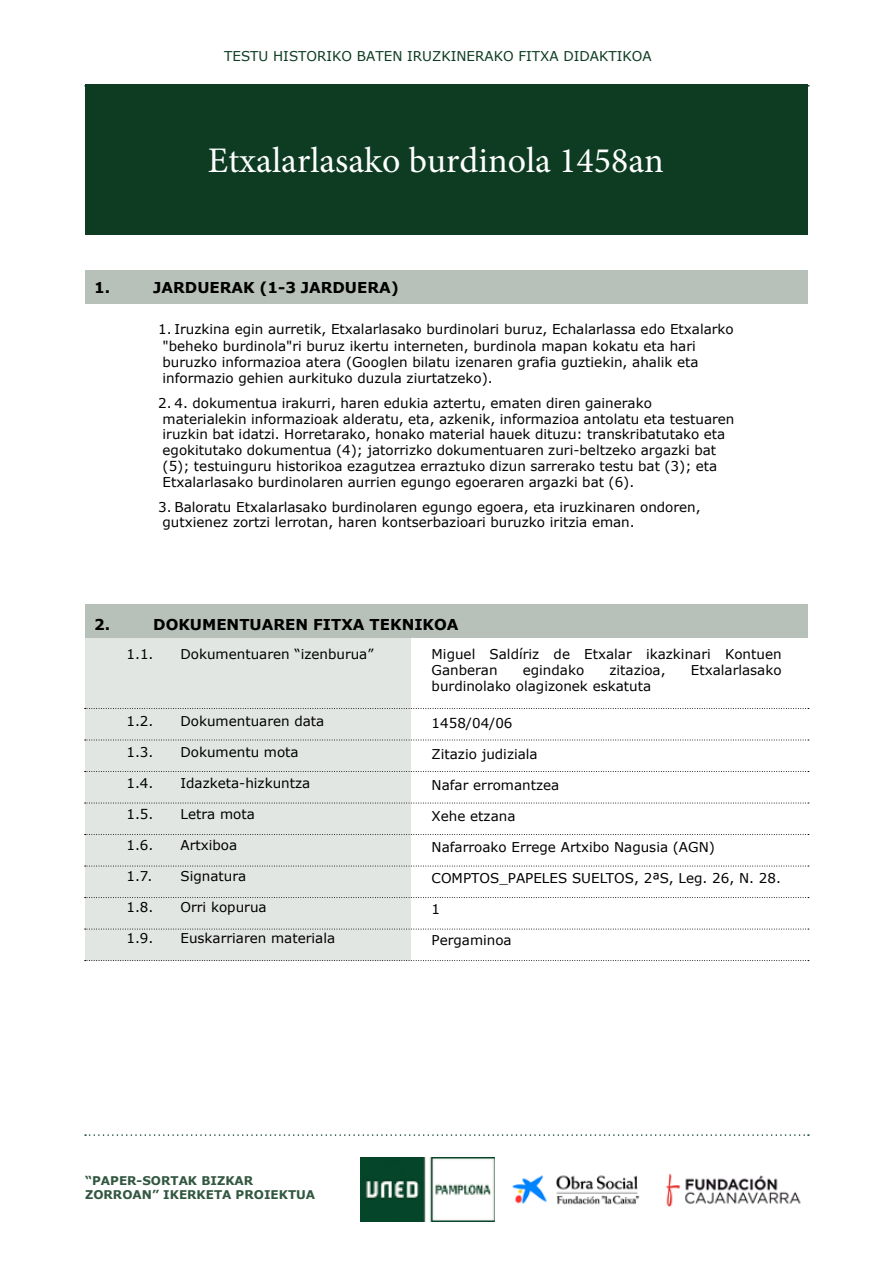
<style>
.page{position:relative;width:893px;height:1263px;background:#fff}
.page>*{position:absolute;margin:0;border:0;box-sizing:border-box;transform-origin:0 0}
.t1{font:36px "Minion Pro";color:#fff}
.t2{font:700 15px "Verdana";color:#000}
.t3{font:13.5px/15.9px "Verdana";color:#000}
.t4{font:13.5px "Verdana";color:#0d3c22}
.t5{font:700 12px/13.8px "Verdana";color:#325740}
</style>
<div class="page">
<img style="left:361px;top:1158px;width:133px;height:63px">
<svg style="left:85px;top:1134px;width:724px;height:2px"></svg>
<img style="left:512px;top:1175px;width:128px;height:30px">
<img style="left:665px;top:1173px;width:136px;height:34px">
<div style="left:85px;top:637px;width:325px;height:324px;background:#e2e6e2"></div>
<div style="left:85px;top:84px;width:723px;height:151px;background:#0d3c22"></div>
<div style="left:85px;top:270px;width:723px;height:34px;background:#b7c1b9"></div>
<div style="left:85px;top:604px;width:723px;height:33px;background:#b7c1b9"></div>
<svg style="left:85px;top:929px;width:724px;height:1px"></svg>
<svg style="left:85px;top:897px;width:724px;height:1px"></svg>
<svg style="left:85px;top:866px;width:724px;height:1px"></svg>
<svg style="left:85px;top:834px;width:724px;height:1px"></svg>
<svg style="left:85px;top:803px;width:724px;height:1px"></svg>
<svg style="left:85px;top:771px;width:724px;height:1px"></svg>
<svg style="left:85px;top:740px;width:724px;height:1px"></svg>
<svg style="left:85px;top:708px;width:724px;height:1px"></svg>
<svg style="left:85px;top:960px;width:724px;height:1px"></svg>
<p class="t4" style="left:224px;top:47px;width:429px">TESTU HISTORIKO BATEN IRUZKINERAKO FITXA DIDAKTIKOA</p>
<h1 class="t1" style="left:208px;top:137px;width:457px">Etxalarlasako burdinola 1458an</h1>
<p class="t2" style="left:94px;top:277px;width:18px">1.</p>
<p class="t2" style="left:153px;top:277px;width:247px">JARDUERAK (1-3 JARDUERA)</p>
<p class="t3" style="left:163px;top:321px;width:573px;text-indent:-4px">1. Iruzkina egin aurretik, Etxalarlasako burdinolari buruz, Echalarlassa edo Etxalarko "beheko burdinola"ri buruz ikertu interneten, burdinola mapan kokatu eta hari buruzko informazioa atera (Googlen bilatu izenaren grafia guztiekin, ahalik eta informazio gehien aurkituko duzula ziurtatzeko).</p>
<p class="t3" style="left:163px;top:395px;width:573px;text-indent:-4px">2. 4. dokumentua irakurri, haren edukia aztertu, ematen diren gainerako materialekin informazioak alderatu, eta, azkenik, informazioa antolatu eta testuaren iruzkin bat idatzi. Horretarako, honako material hauek dituzu: transkribatutako eta egokitutako dokumentua (4); jatorrizko dokumentuaren zuri-beltzeko argazki bat (5); testuinguru historikoa ezagutzea erraztuko dizun sarrerako testu bat (3); eta Etxalarlasako burdinolaren aurrien egungo egoeraren argazki bat (6).</p>
<p class="t3" style="left:163px;top:499px;width:540px;line-height:15.5px;text-indent:-4px">3. Baloratu Etxalarlasako burdinolaren egungo egoera, eta iruzkinaren ondoren, gutxienez zortzi lerrotan, haren kontserbazioari buruzko iritzia eman.</p>
<p class="t2" style="left:94px;top:614px;width:18px">2.</p>
<p class="t2" style="left:153px;top:614px;width:307px">DOKUMENTUAREN FITXA TEKNIKOA</p>
<p class="t3" style="left:180px;top:646px;width:195px">Dokumentuaren “izenburua”</p>
<p class="t3" style="left:180px;top:712px;width:145px">Dokumentuaren data</p>
<p class="t3" style="left:180px;top:743px;width:120px">Dokumentu mota</p>
<p class="t3" style="left:180px;top:774px;width:131px">Idazketa-hizkuntza</p>
<p class="t3" style="left:180px;top:805px;width:76px">Letra mota</p>
<p class="t3" style="left:180px;top:836px;width:58px">Artxiboa</p>
<p class="t3" style="left:180px;top:867px;width:67px">Signatura</p>
<p class="t3" style="left:180px;top:898px;width:88px">Orri kopurua</p>
<p class="t3" style="left:180px;top:929px;width:156px">Euskarriaren materiala</p>
<p class="t3" style="left:432px;top:646px;width:351px">Miguel Saldíriz de Etxalar ikazkinari Kontuen<br>Ganberan</p>
<p class="t3" style="left:523px;top:662px;width:63px">egindako</p>
<p class="t3" style="left:609px;top:662px;width:58px">zitazioa,</p>
<p class="t3" style="left:691px;top:662px;width:92px">Etxalarlasako</p>
<p class="t3" style="left:432px;top:678px;width:221px">burdinolako olagizonek eskatuta</p>
<p class="t3" style="left:432px;top:715px;width:82px">1458/04/06</p>
<p class="t3" style="left:432px;top:746px;width:108px">Zitazio judiziala</p>
<p class="t3" style="left:432px;top:777px;width:129px">Nafar erromantzea</p>
<p class="t3" style="left:432px;top:808px;width:85px">Xehe etzana</p>
<p class="t3" style="left:432px;top:839px;width:285px">Nafarroako Errege Artxibo Nagusia (AGN)</p>
<p class="t3" style="left:432px;top:870px;width:351px">COMPTOS_PAPELES SUELTOS, 2ªS, Leg. 26, N. 28.</p>
<p class="t3" style="left:432px;top:901px;width:10px">1</p>
<p class="t3" style="left:432px;top:932px;width:82px">Pergaminoa</p>
<p class="t5" style="left:85px;top:1174px;width:232px">“PAPER-SORTAK BIZKAR<br>ZORROAN” IKERKETA PROIEKTUA</p>
</div>
